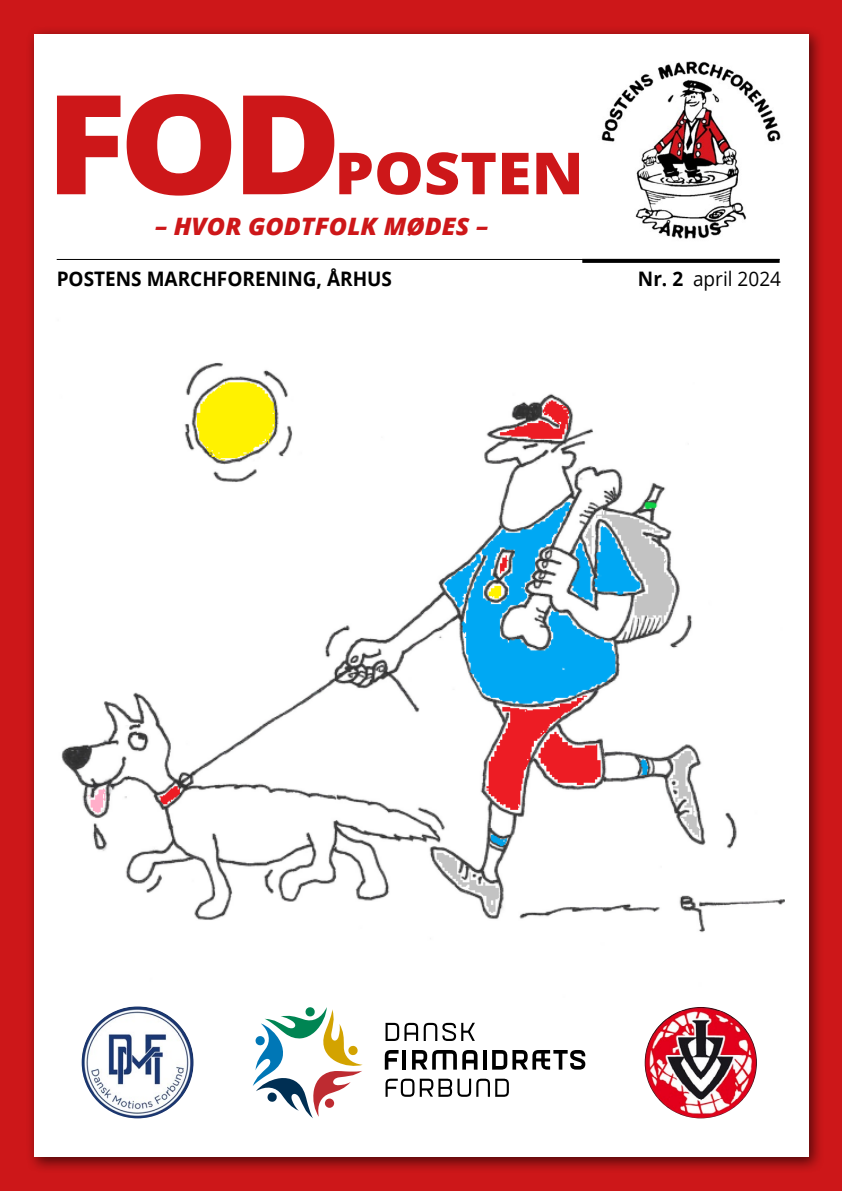
<style>
.page{position:relative;width:842px;height:1191px;background:#cd1719}
.page>*{position:absolute;margin:0;border:0;box-sizing:border-box;transform-origin:0 0}
.t1{font:800 138.2px "Open Sans";color:#cd1719;scale:1.09 1}
.t2{font:800 58px "Open Sans";color:#cd1719;scale:1.08 1}
.t3{font:italic 800 24px "Open Sans";color:#cd1719;scale:1.04 1}
.t4{font:700 20px "Open Sans";color:#000;scale:.95 1}
.t5{font:20px "Open Sans";color:#000;scale:.95 1}
.s1{font-weight:700}
</style>
<div class="page">
<div style="left:26px;top:26px;width:798px;height:1147px;background:#000;opacity:.6"></div>
<div style="left:34px;top:34px;width:774px;height:1123px;background:#fff"></div>
<img style="left:61px;top:362px;width:723px;height:571px">
<img style="left:601px;top:61px;width:180px;height:178px">
<svg style="left:253px;top:1007px;width:110px;height:111px"></svg>
<svg style="left:385px;top:1078px;width:29px;height:18px"></svg>
<svg style="left:420px;top:1078px;width:89px;height:18px"></svg>
<hr style="left:403px;top:1050px;width:3px;height:19px;background:#000">
<svg style="left:385px;top:1050px;width:13px;height:19px"></svg>
<svg style="left:412px;top:1050px;width:65px;height:19px"></svg>
<hr style="left:483px;top:1050px;width:4px;height:19px;background:#000">
<svg style="left:492px;top:1050px;width:93px;height:19px"></svg>
<svg style="left:385px;top:1022px;width:33px;height:19px"></svg>
<svg style="left:424px;top:1022px;width:51px;height:19px"></svg>
<img style="left:645px;top:1007px;width:112px;height:111px;border-radius:56px">
<img style="left:82px;top:1006px;width:112px;height:112px;border-radius:56px">
<hr style="left:57px;top:259px;width:723px;height:1px;background:#000">
<svg style="left:582px;top:259px;width:198px;height:4px"></svg>
<h1 class="t1" style="left:45px;top:39px;width:274px">FOD</h1>
<h2 class="t2" style="left:334px;top:129px;width:232px">POSTEN</h2>
<p class="t3" style="left:155px;top:208px;width:321px">– HVOR GODTFOLK MØDES –</p>
<p class="t4" style="left:57px;top:265px;width:355px">POSTENS MARCHFORENING, ÅRHUS</p>
<p class="t5" style="left:638px;top:265px;width:152px"><span class="s1">Nr. 2</span> april 2024</p>
</div>
